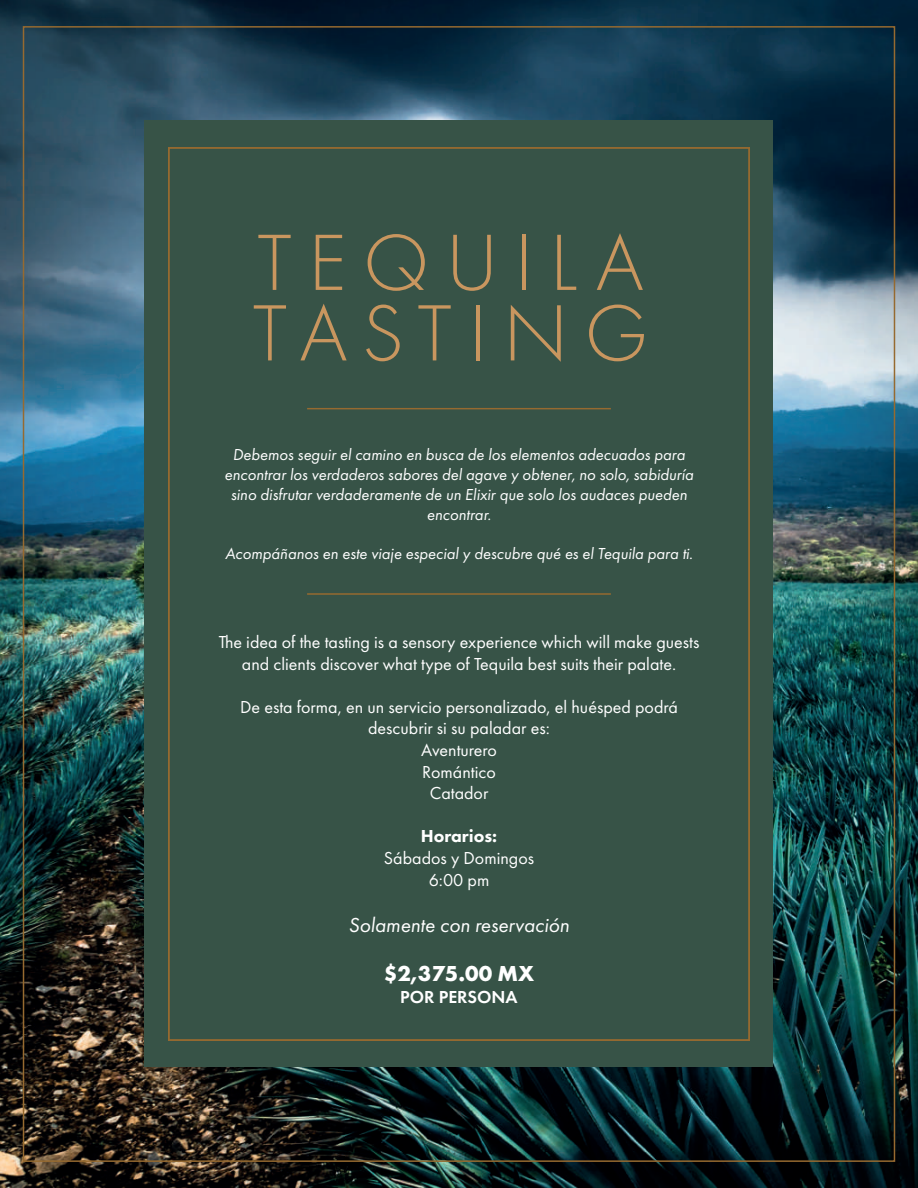
<style>
.page{position:relative;width:918px;height:1188px;background:#fff}
.page>*{position:absolute;margin:0;border:0;box-sizing:border-box;transform-origin:0 0}
.t1{font:300 82.65px/70.5px "Futura PT";letter-spacing:.2em;color:#c9965f}
.t2{font:700 22.5px "Futura PT";color:#fff}
.t3{font:italic 21px "Futura PT";color:#fff}
.t4{font:18px/21.6px "Futura PT";color:#fff;text-align:center}
.t5{font:600 18px "Futura PT";color:#fff}
.t6{font:800 18px "Futura PT";color:#fff}
.t7{font:italic 16.5px/19.8px "Futura PT";color:#fff;text-align:center}
</style>
<div class="page">
<img style="left:0;top:0;width:918px;height:1188px">
<div style="left:145px;top:121px;width:628px;height:946px;background:#375347"></div>
<hr style="left:307px;top:408px;width:304px;height:1px;background:#966a30">
<hr style="left:307px;top:593px;width:304px;height:2px;background:#966a30">
<h1 class="t1" style="left:146px;top:228px;width:386px">CATA DE</h1>
<h1 class="t1" style="left:253px;top:228px;width:397px">TEQUILA<br>TASTING</h1>
<p class="t7" style="left:224px;top:445px;width:471px">Debemos seguir el camino en busca de los elementos adecuados para encontrar los verdaderos sabores del agave y obtener, no solo, sabiduría sino disfrutar verdaderamente de un Elixir que solo los audaces pueden encontrar.</p>
<p class="t7" style="left:225px;top:544px;width:470px">Acompáñanos en este viaje especial y descubre qué es el Tequila para ti.</p>
<p class="t4" style="left:219px;top:631px;width:482px">The idea of the tasting is a sensory experience which will make guests and clients discover what type of Tequila best suits their palate.</p>
<p class="t4" style="left:240px;top:696px;width:439px">De esta forma, en un servicio personalizado, el huésped podrá descubrir si su paladar es:<br>Aventurero<br>Romántico<br>Catador</p>
<p class="t6" style="left:421px;top:825px;width:78px">Horarios:</p>
<p class="t4" style="left:384px;top:847px;width:152px">Sábados y Domingos<br>6:00 pm</p>
<p class="t3" style="left:349px;top:913px;width:222px">Solamente con reservación</p>
<h2 class="t2" style="left:384px;top:959px;width:152px">$2,375.00 MX</h2>
<p class="t5" style="left:400px;top:985px;width:119px">POR PERSONA</p>
</div>
